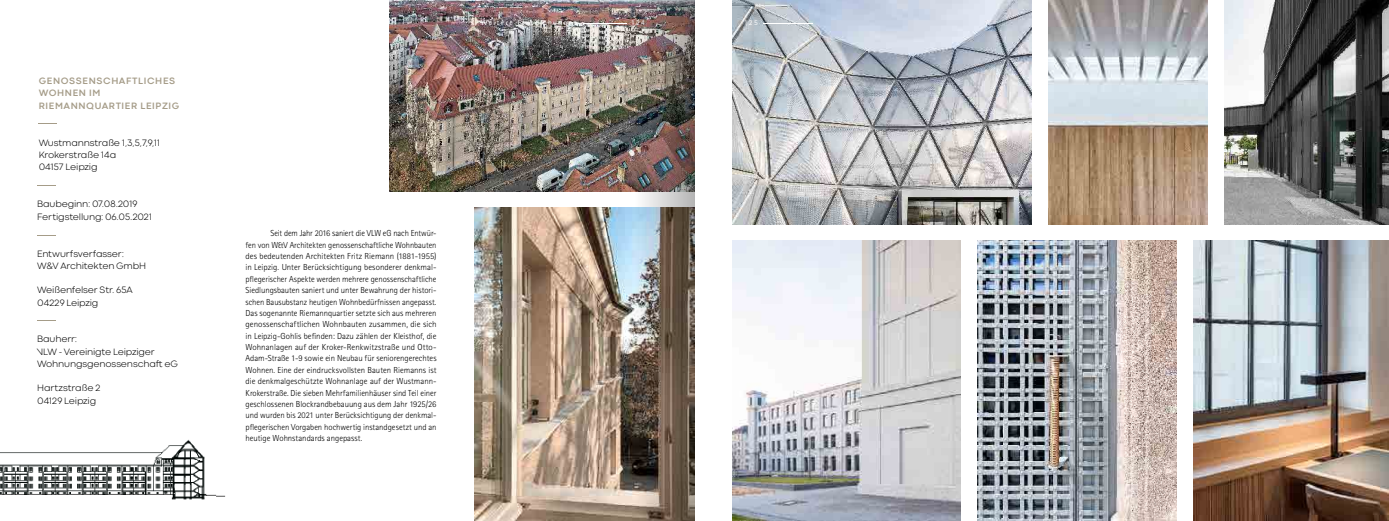
<style>
.page{position:relative;width:1389px;height:521px;background:#fff}
.page>*{position:absolute;margin:0;border:0;box-sizing:border-box;transform-origin:0 0}
.t1{font:300 9.62px/12.2px "Codec Cold";letter-spacing:-.02em;color:#000}
.t2{font:700 9.62px/12.2px "Codec Cold";letter-spacing:.06em;color:#a59c88}
.t3{font:300 8.75px/11.4px "Rotis Sans Serif Pro";color:#000;text-align:justify}
.t4{font:7.44px "Rotis Sans Serif Pro";letter-spacing:.2em;color:#fff}
</style>
<div class="page">
<img style="left:0;top:439px;width:225px;height:61px">
<img style="left:475px;top:208px;width:109px;height:313px">
<img style="left:389px;top:0;width:195px;height:191px">
<hr style="left:583px;top:23px;width:43px;height:1px;background:#fff">
<svg style="left:38px;top:123px;width:18px;height:1px"></svg>
<svg style="left:37px;top:185px;width:19px;height:1px"></svg>
<svg style="left:37px;top:235px;width:19px;height:1px"></svg>
<svg style="left:37px;top:320px;width:19px;height:1px"></svg>
<img style="left:733px;top:0;width:299px;height:224px">
<img style="left:977px;top:241px;width:200px;height:280px">
<img style="left:1224px;top:0;width:165px;height:224px">
<img style="left:1193px;top:241px;width:196px;height:280px">
<img style="left:733px;top:241px;width:227px;height:280px">
<img style="left:1048px;top:0;width:160px;height:224px">
<hr style="left:763px;top:23px;width:49px;height:1px;background:#fff">
<img style="left:584px;top:0;width:110px;height:521px">
<p class="t2" style="left:39px;top:75px;width:142px">GENOSSENSCHAFTLICHES<br>WOHNEN IM<br>RIEMANNQUARTIER LEIPZIG</p>
<p class="t1" style="left:39px;top:136px;width:123px">Wustmannstraße 1,3,5,7,9,11<br>Krokerstraße 14a<br>04157 Leipzig</p>
<p class="t1" style="left:37px;top:198px;width:116px">Baubeginn: 07.08.2019<br>Fertigstellung: 06.05.2021</p>
<p class="t1" style="left:37px;top:247px;width:110px">Entwurfsverfasser:<br>W&amp;V Architekten GmbH</p>
<p class="t1" style="left:37px;top:284px;width:97px">Weißenfelser Str. 65A<br>04229 Leipzig</p>
<p class="t1" style="left:37px;top:333px;width:143px">Bauherr:<br>VLW - Vereinigte Leipziger<br>Wohnungsgenossenschaft eG</p>
<p class="t1" style="left:37px;top:382px;width:65px">Hartzstraße 2<br>04129 Leipzig</p>
<p class="t4" style="left:481px;top:18px;width:98px">Weitere Einreichungen</p>
<p class="t4" style="left:631px;top:18px;width:15px">124</p>
<p class="t3" style="left:246px;top:228px;width:193px;text-indent:25px">Seit dem Jahr 2016 saniert die VLW eG nach Entwür&shy;fen von W&amp;V Architekten genossenschaftliche Wohnbauten des bedeutenden Architekten Fritz Riemann (1881-1955) in Leipzig. Unter Berücksichtigung besonderer denkmal&shy;pflegerischer Aspekte werden mehrere genossenschaftliche Siedlungsbauten saniert und unter Bewahrung der histori&shy;schen Bausubstanz heutigen Wohnbedürfnissen angepasst.<br>Das sogenannte Riemannquartier setzte sich aus mehreren genossenschaftlichen Wohnbauten zusammen, die sich in Leipzig-Gohlis befinden: Dazu zählen der Kleisthof, die Wohnanlagen auf der Kroker-Renkwitzstraße und Otto-Adam-Straße 1-9 sowie ein Neubau für seniorengerechtes Wohnen. Eine der eindrucksvollsten Bauten Riemanns ist die denkmalgeschützte Wohnanlage auf der Wustmann-Krokerstraße. Die sieben Mehrfamilienhäuser sind Teil einer geschlossenen Blockrandbebauung aus dem Jahr 1925/26 und wurden bis 2021 unter Berücksichtigung der denkmal&shy;pflegerischen Vorgaben hochwertig instandgesetzt und an heutige Wohnstandards angepasst.</p>
<p class="t4" style="left:744px;top:18px;width:15px">125</p>
</div>
